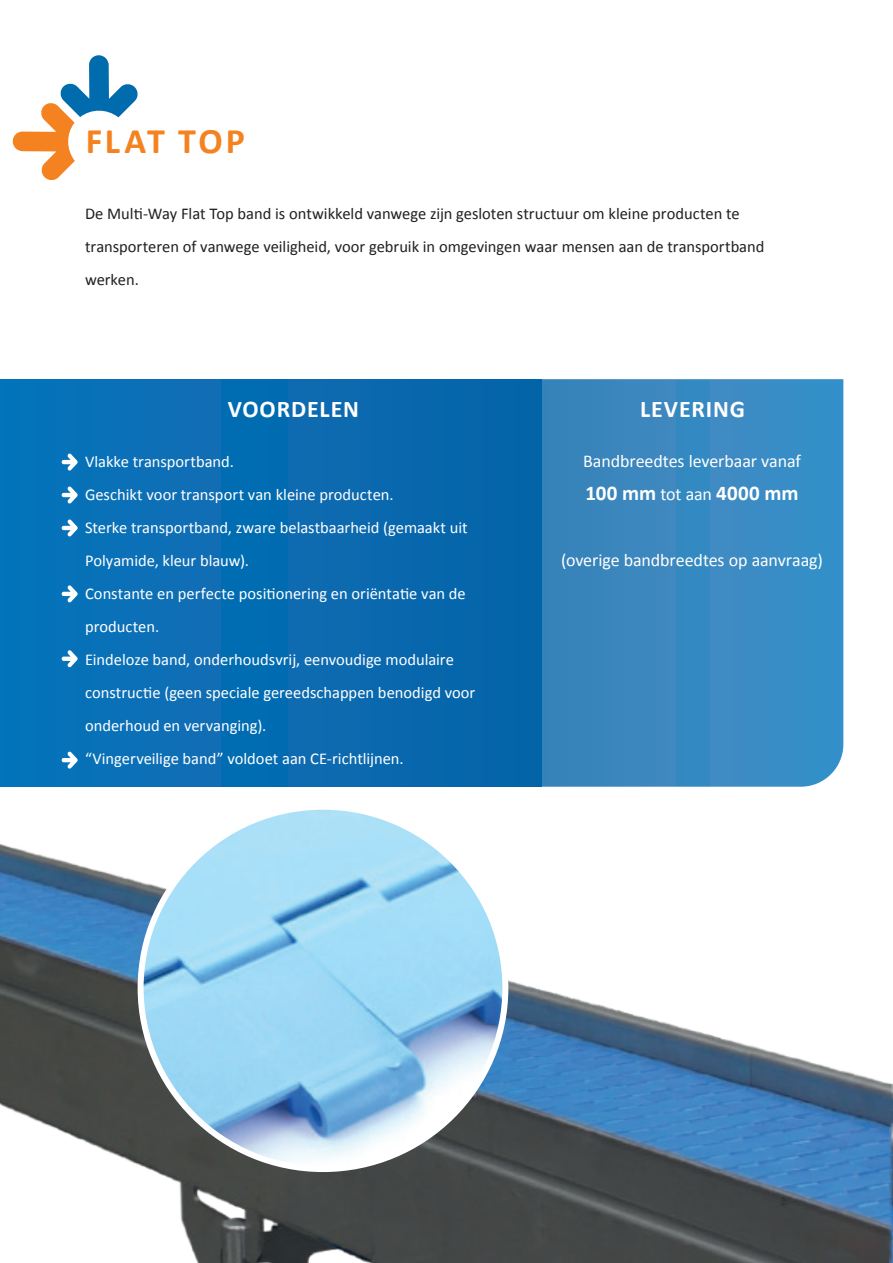
<style>
.page{position:relative;width:893px;height:1263px;background:#fff}
.page>*{position:absolute;margin:0;border:0;box-sizing:border-box;transform-origin:0 0}
.t1{font:700 36px "Calibri";letter-spacing:.075em;color:#f58220}
.subtitle{font:700 24px "Calibri";letter-spacing:.035em;color:#fff}
.t2{font:700 21px "Calibri";letter-spacing:.01em;color:#fff}
.t3{font:18px "Calibri";letter-spacing:-.005em;color:#fff}
.t4{font:16.5px/33px "Calibri";color:#fff}
.t5{font:16.5px/33px "Calibri";letter-spacing:-.005em;color:#231f20}
.s1{font-weight:400;font-size:18px}
</style>
<div class="page">
<div style="left:0;top:379px;width:541px;height:408px;background:#086bb1"></div>
<div style="left:541px;top:379px;width:302px;height:271px;background:#3889c1"></div>
<img style="left:0;top:650px;width:890px;height:613px">
<svg style="left:13px;top:55px;width:125px;height:125px"></svg>
<img style="left:141px;top:807px;width:364px;height:362px">
<svg style="left:62px;top:453px;width:16px;height:18px"></svg>
<svg style="left:62px;top:486px;width:16px;height:18px"></svg>
<svg style="left:62px;top:519px;width:16px;height:18px"></svg>
<svg style="left:62px;top:585px;width:16px;height:18px"></svg>
<svg style="left:62px;top:751px;width:16px;height:18px"></svg>
<svg style="left:62px;top:650px;width:16px;height:17px"></svg>
<img style="left:890px;top:1083px;width:3px;height:180px">
<p class="t1" style="left:86px;top:116px;width:161px">FLAT TOP</p>
<p class="t5" style="left:85px;top:197px;width:681px">De Multi-Way Flat Top band is ontwikkeld vanwege zijn gesloten structuur om kleine producten te transporteren of vanwege veiligheid, voor gebruik in omgevingen waar mensen aan de transportband werken.</p>
<p class="subtitle" style="left:228px;top:392px;width:133px">VOORDELEN</p>
<p class="subtitle" style="left:640px;top:392px;width:107px">LEVERING</p>
<p class="t4" style="left:85px;top:444px;width:150px">Vlakke transportband.</p>
<p class="t4" style="left:85px;top:477px;width:310px">Geschikt voor transport van kleine producten.</p>
<p class="t4" style="left:85px;top:510px;width:384px">Sterke transportband, zware belastbaarheid (gemaakt uit<br>Polyamide, kleur blauw).</p>
<p class="t4" style="left:85px;top:576px;width:382px">Constante en perfecte positionering en oriëntatie van de producten.</p>
<p class="t4" style="left:85px;top:642px;width:392px">Eindeloze band, onderhoudsvrij, eenvoudige modulaire constructie (geen speciale gereedschappen benodigd voor onderhoud en vervanging).</p>
<p class="t4" style="left:85px;top:741px;width:320px">“Vingerveilige band” voldoet aan CE-richtlijnen.</p>
<p class="t3" style="left:583px;top:448px;width:219px">Bandbreedtes leverbaar vanaf</p>
<p class="t2" style="left:585px;top:478px;width:215px">100 mm <span class="s1">tot aan</span> 4000 mm</p>
<p class="t3" style="left:561px;top:547px;width:263px">(overige bandbreedtes op aanvraag)</p>
</div>
